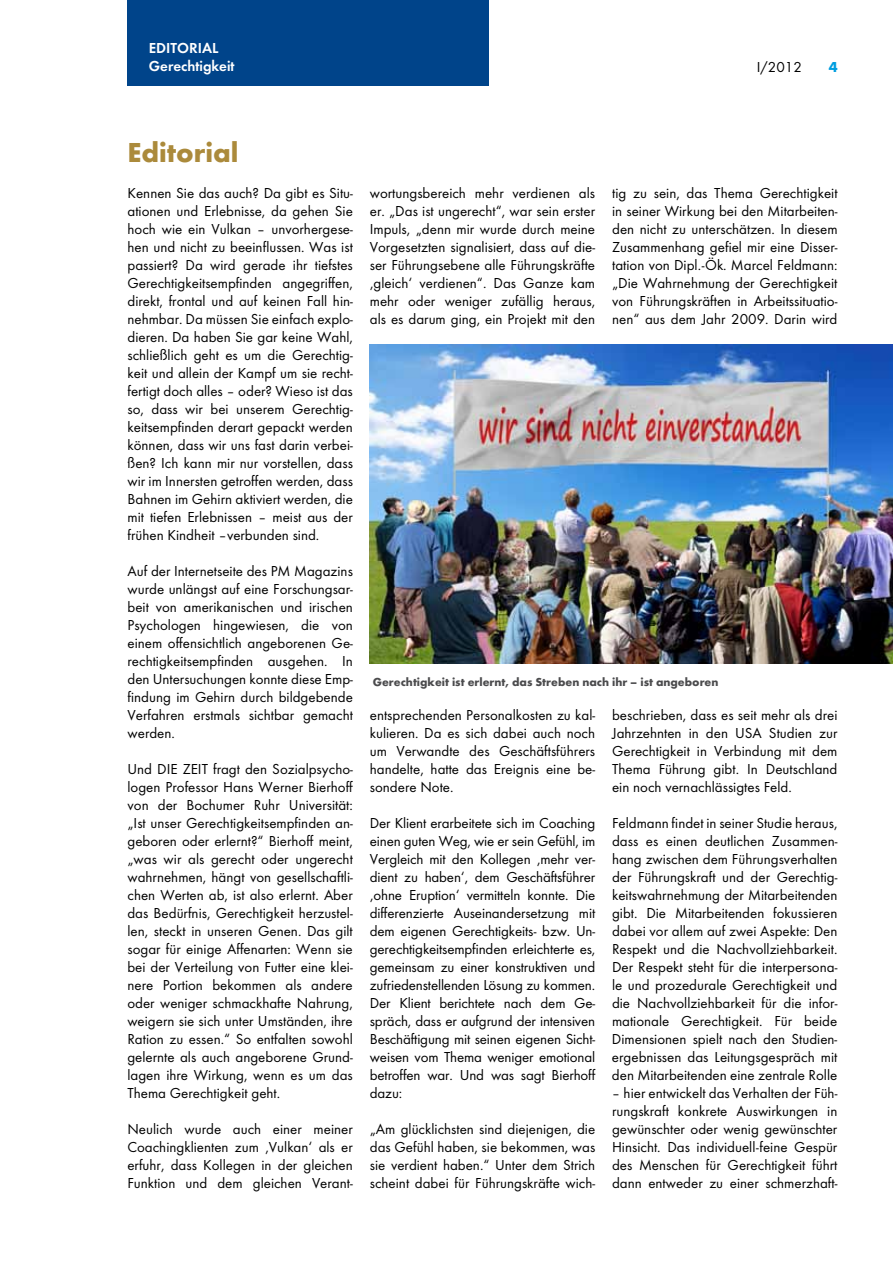
<style>
.page{position:relative;width:893px;height:1263px;background:#fff}
.page>*{position:absolute;margin:0;border:0;box-sizing:border-box;transform-origin:0 0}
.t1{font:700 28.5px "Futura T";color:#ab8a3b}
.t2{font:15px/18px "Futura T";color:#000;text-align:justify}
.t3{font:600 15px/18px "Futura T";color:#fff}
.t4{font:700 15px "Futura T";color:#009ee0}
.t5{font:700 12px "Futura T";color:#4b4b4d}
</style>
<div class="page">
<div style="left:128px;top:0;width:361px;height:85px;background:#00448a"></div>
<img style="left:370px;top:344px;width:523px;height:319px">
<p class="t3" style="left:149px;top:39px;width:87px">Editorial<br>Gerechtigkeit</p>
<p class="t2" style="left:757px;top:58px;width:47px">I/2012</p>
<p class="t4" style="left:829px;top:58px;width:10px">4</p>
<h1 class="t1" style="left:128px;top:135px;width:113px">Editorial</h1>
<p class="t2" style="left:127px;top:184px;width:227px">Kennen Sie das auch? Da gibt es Situ&shy;ationen und Erlebnisse, da gehen Sie hoch wie ein Vulkan – unvorhergese&shy;hen und nicht zu beeinflussen. Was ist passiert? Da wird gerade ihr tiefstes Gerechtigkeitsempfinden angegriffen, direkt, frontal und auf keinen Fall hin&shy;nehmbar. Da müssen Sie einfach explo&shy;dieren. Da haben Sie gar keine Wahl, schließlich geht es um die Gerechtig&shy;keit und allein der Kampf um sie recht&shy;fertigt doch alles – oder? Wieso ist das so, dass wir bei unserem Gerechtig&shy;keitsempfinden derart gepackt werden können, dass wir uns fast darin verbei&shy;ßen? Ich kann mir nur vorstellen, dass wir im Innersten getroffen werden, dass Bahnen im Gehirn aktiviert werden, die mit tiefen Erlebnissen – meist aus der frühen Kindheit –verbunden sind.</p>
<p class="t2" style="left:128px;top:562px;width:227px">Auf der Internetseite des PM Magazins wurde unlängst auf eine Forschungsar&shy;beit von amerikanischen und irischen Psychologen hingewiesen, die von einem offensichtlich angeborenen Ge&shy;rechtigkeitsempfinden ausgehen. In den Untersuchungen konnte diese Emp&shy;findung im Gehirn durch bildgebende Verfahren erstmals sichtbar gemacht werden.</p>
<p class="t2" style="left:127px;top:760px;width:227px">Und DIE ZEIT fragt den Sozialpsycho&shy;logen Professor Hans Werner Bierhoff von der Bochumer Ruhr Universität: „Ist unser Gerechtigkeitsempfinden an&shy;geboren oder erlernt?“ Bierhoff meint, „was wir als gerecht oder ungerecht wahrnehmen, hängt von gesellschaftli&shy;chen Werten ab, ist also erlernt. Aber das Bedürfnis, Gerechtigkeit herzustel&shy;len, steckt in unseren Genen. Das gilt sogar für einige Affenarten: Wenn sie bei der Verteilung von Futter eine klei&shy;nere Portion bekommen als andere oder weniger schmackhafte Nahrung, weigern sie sich unter Umständen, ihre Ration zu essen.“ So entfalten sowohl gelernte als auch angeborene Grund&shy;lagen ihre Wirkung, wenn es um das Thema Gerechtigkeit geht.</p>
<p class="t2" style="left:127px;top:1120px;width:227px">Neulich wurde auch einer meiner Coachingklienten zum ‚Vulkan‘ als er erfuhr, dass Kollegen in der gleichen Funktion und dem gleichen Verant-</p>
<p class="t2" style="left:370px;top:184px;width:227px">wortungsbereich mehr verdienen als er. „Das ist ungerecht“, war sein erster Impuls, „denn mir wurde durch meine Vorgesetzten signalisiert, dass auf die&shy;ser Führungsebene alle Führungskräfte ‚gleich‘ verdienen“. Das Ganze kam mehr oder weniger zufällig heraus, als es darum ging, ein Projekt mit den</p>
<p class="t2" style="left:612px;top:184px;width:227px">tig zu sein, das Thema Gerechtigkeit in seiner Wirkung bei den Mitarbeiten&shy;den nicht zu unterschätzen. In diesem Zusammenhang gefiel mir eine Disser&shy;tation von Dipl. - Ök. Marcel Feldmann: „Die Wahrnehmung der Gerechtigkeit von Führungskräften in Arbeitssituatio&shy;nen“ aus dem Jahr 2009. Darin wird</p>
<p class="t5" style="left:373px;top:675px;width:347px">Gerechtigkeit ist erlernt, das Streben nach ihr – ist angeboren</p>
<p class="t2" style="left:370px;top:706px;width:227px">entsprechenden Personalkosten zu kal&shy;kulieren. Da es sich dabei auch noch um Verwandte des Geschäftsführers handelte, hatte das Ereignis eine be&shy;sondere Note.</p>
<p class="t2" style="left:370px;top:814px;width:227px">Der Klient erarbeitete sich im Coaching einen guten Weg, wie er sein Gefühl, im Vergleich mit den Kollegen ‚mehr ver&shy;dient zu haben‘, dem Geschäftsführer ‚ohne Eruption‘ vermitteln konnte. Die differenzierte Auseinandersetzung mit dem eigenen Gerechtigkeits - bzw. Un&shy;gerechtigkeitsempfinden erleichterte es, gemeinsam zu einer konstruktiven und zufriedenstellenden Lösung zu kommen.<br>Der Klient berichtete nach dem Ge&shy;spräch, dass er aufgrund der intensiven Beschäftigung mit seinen eigenen Sicht&shy;weisen vom Thema weniger emotional betroffen war. Und was sagt Bierhoff dazu:</p>
<p class="t2" style="left:370px;top:1120px;width:227px">„Am glücklichsten sind diejenigen, die das Gefühl haben, sie bekommen, was sie verdient haben.“ Unter dem Strich scheint dabei für Führungskräfte wich-</p>
<p class="t2" style="left:612px;top:706px;width:227px">beschrieben, dass es seit mehr als drei Jahrzehnten in den USA Studien zur Gerechtigkeit in Verbindung mit dem Thema Führung gibt. In Deutschland ein noch vernachlässigtes Feld.</p>
<p class="t2" style="left:612px;top:814px;width:227px">Feldmann findet in seiner Studie heraus, dass es einen deutlichen Zusammen&shy;hang zwischen dem Führungsverhalten der Führungskraft und der Gerechtig&shy;keitswahrnehmung der Mitarbeitenden gibt. Die Mitarbeitenden fokussieren dabei vor allem auf zwei Aspekte: Den Respekt und die Nachvollziehbarkeit.<br>Der Respekt steht für die interpersona&shy;le und prozedurale Gerechtigkeit und die Nachvollziehbarkeit für die infor&shy;mationale Gerechtigkeit. Für beide Dimensionen spielt nach den Studien&shy;ergebnissen das Leitungsgespräch mit den Mitarbeitenden eine zentrale Rolle</p>
<p class="t2" style="left:612px;top:1084px;width:227px">– hier entwickelt das Verhalten der Füh&shy;rungskraft konkrete Auswirkungen in gewünschter oder wenig gewünschter Hinsicht. Das individuell - feine Gespür des Menschen für Gerechtigkeit führt dann entweder zu einer schmerzhaft-</p>
</div>
